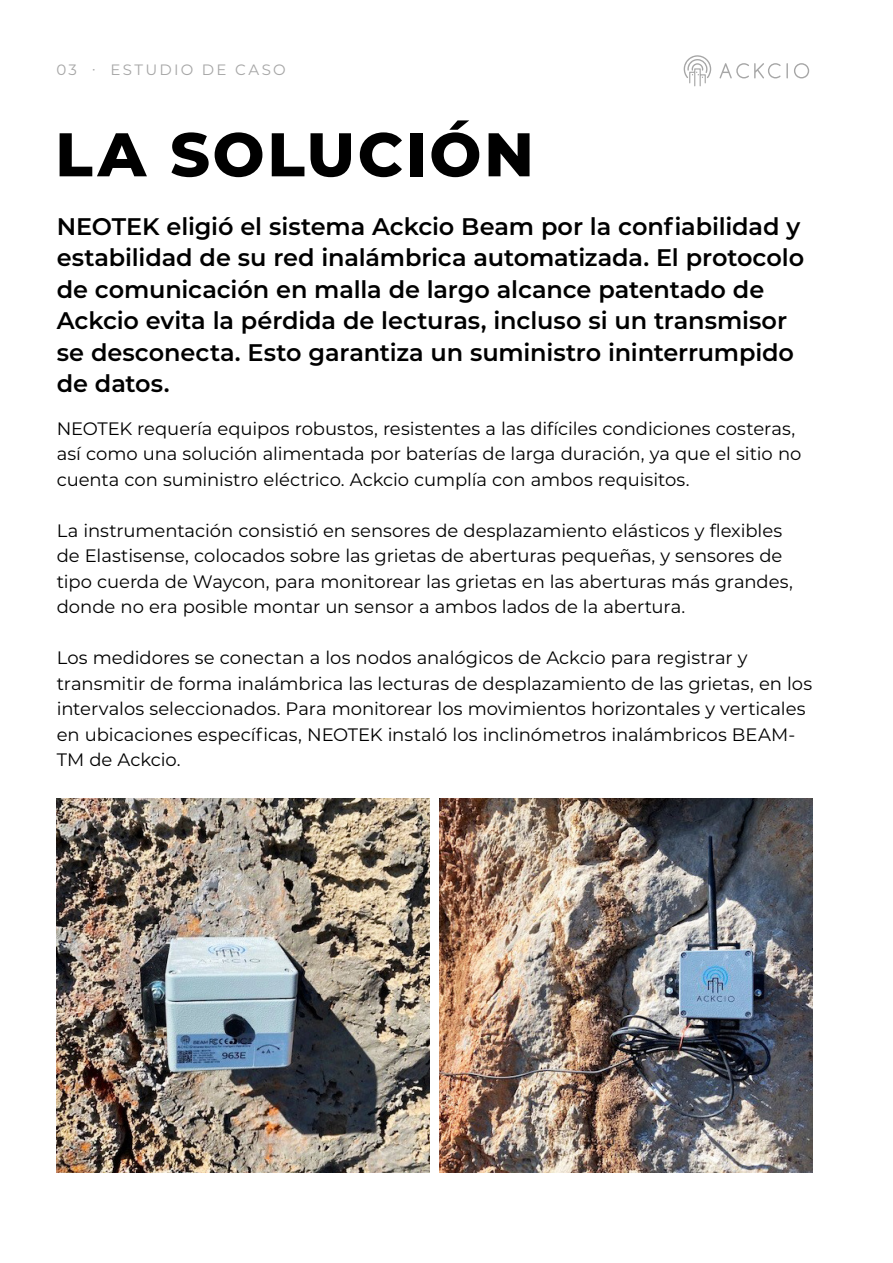
<style>
.page{position:relative;width:893px;height:1263px;background:#fff}
.page>*{position:absolute;margin:0;border:0;box-sizing:border-box;transform-origin:0 0}
.t1{font:800 61.5px "Montserrat";letter-spacing:.045em;color:#000}
.t2{font:600 24px/31.5px "Montserrat";letter-spacing:-.005em;color:#000}
.t3{font:18px/25.5px "Montserrat";letter-spacing:-.005em;color:#000}
.t4{font:15px "Montserrat";letter-spacing:.155em;color:#a6a6a6}
</style>
<div class="page">
<img style="left:57px;top:799px;width:373px;height:374px">
<img style="left:439px;top:799px;width:373px;height:374px">
<svg style="left:720px;top:63px;width:68px;height:15px"></svg>
<svg style="left:794px;top:63px;width:15px;height:15px"></svg>
<svg style="left:683px;top:55px;width:28px;height:31px"></svg>
<p class="t4" style="left:56px;top:60px;width:231px">03 ∙ ESTUDIO DE CASO</p>
<p class="t1" style="left:55px;top:109px;width:480px">LA SOLUCIÓN</p>
<p class="t2" style="left:57px;top:209px;width:749px">NEOTEK eligió el sistema Ackcio Beam por la confiabilidad y estabilidad de su red inalámbrica automatizada. El protocolo de comunicación en malla de largo alcance patentado de Ackcio evita la pérdida de lecturas, incluso si un transmisor se desconecta. Esto garantiza un suministro ininterrumpido de datos.</p>
<p class="t3" style="left:57px;top:415px;width:746px">NEOTEK requería equipos robustos, resistentes a las difíciles condiciones costeras, así como una solución alimentada por baterías de larga duración, ya que el sitio no cuenta con suministro eléctrico. Ackcio cumplía con ambos requisitos.</p>
<p class="t3" style="left:57px;top:517px;width:738px">La instrumentación consistió en sensores de desplazamiento elásticos y flexibles de Elastisense, colocados sobre las grietas de aberturas pequeñas, y sensores de tipo cuerda de Waycon, para monitorear las grietas en las aberturas más grandes, donde no era posible montar un sensor a ambos lados de la abertura.</p>
<p class="t3" style="left:57px;top:644px;width:757px">Los medidores se conectan a los nodos analógicos de Ackcio para registrar y transmitir de forma inalámbrica las lecturas de desplazamiento de las grietas, en los intervalos seleccionados. Para monitorear los movimientos horizontales y verticales en ubicaciones específicas, NEOTEK instaló los inclinómetros inalámbricos BEAM-TM de Ackcio.</p>
</div>
